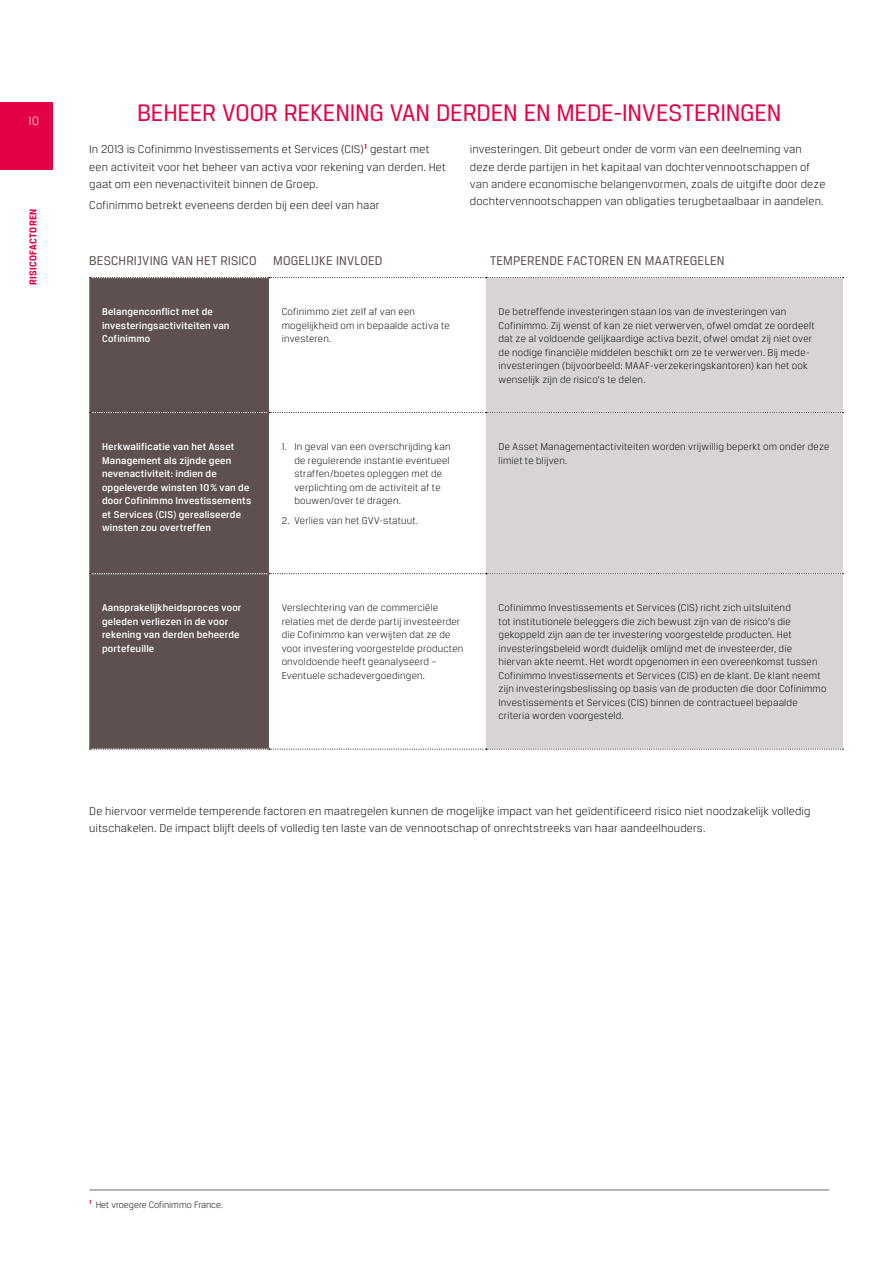
<style>
.page{position:relative;width:893px;height:1263px;background:#fff}
.page>*{position:absolute;margin:0;border:0;box-sizing:border-box;transform-origin:0 0}
.t1{font:25.5px "Breuer Text";letter-spacing:-.01em;color:#e40045}
.t2{font:13.5px "Breuer Text";letter-spacing:.01em;color:#5e504e}
.t3{font:300 12.75px "Breuer Text";color:#fff}
.t4{font:300 12px/17.2px "Breuer Text";letter-spacing:.01em;color:#000}
.t5{font:300 10.5px/13.5px "Breuer Text";letter-spacing:.02em;color:#000}
.t6{font:500 10.5px/13.5px "Breuer Text";letter-spacing:.015em;color:#fff}
.t7{font:700 10.5px "Breuer Text";color:#e40045}
.t8{font:300 9.75px "Breuer Text";color:#000}
</style>
<div class="page">
<div style="left:89px;top:278px;width:180px;height:471px;background:#5e504e"></div>
<div style="left:486px;top:278px;width:357px;height:471px;background:#d8d4d3"></div>
<svg style="left:90px;top:277px;width:754px;height:1px"></svg>
<svg style="left:90px;top:412px;width:754px;height:1px"></svg>
<svg style="left:90px;top:573px;width:754px;height:1px"></svg>
<svg style="left:90px;top:749px;width:754px;height:1px"></svg>
<hr style="left:89px;top:1189px;width:740px;height:2px;background:#9c9d9d">
<div style="left:0;top:102px;width:53px;height:68px;background:#e40045"></div>
<p class="t3" style="left:28px;top:114px;width:12px">10</p>
<p class="t7" style="left:27px;top:226px;width:12px;rotate:-90deg">REN</p>
<p class="t7" style="left:27px;top:285px;width:15px;rotate:-90deg">RISICOFACTO</p>
<h1 class="t1" style="left:137px;top:99px;width:646px">BEHEER VOOR REKENING VAN DERDEN EN MEDE-INVESTERINGEN</h1>
<p class="t4" style="left:89px;top:141px;width:358px">In 2013 is Cofinimmo Investissements et Services (CIS)<sup>1</sup> gestart met een activiteit voor het beheer van activa voor rekening van derden. Het gaat om een nevenactiviteit binnen de Groep.</p>
<p class="t4" style="left:89px;top:197px;width:292px">Cofinimmo betrekt eveneens derden bij een deel van haar</p>
<p class="t4" style="left:470px;top:141px;width:357px">investeringen. Dit gebeurt onder de vorm van een deelneming van deze derde partijen in het kapitaal van dochtervennootschappen of van andere economische belangenvormen, zoals de uitgifte door deze dochtervennootschappen van obligaties terugbetaalbaar in aandelen.</p>
<p class="t2" style="left:89px;top:253px;width:295px">BESCHRIJVING VAN HET RISICO MOGELIJKE INVLOED</p>
<p class="t2" style="left:490px;top:253px;width:236px">TEMPERENDE FACTOREN EN MAATREGELEN</p>
<p class="t6" style="left:102px;top:305px;width:129px">Belangenconflict met de investeringsactiviteiten van<br>Cofinimmo</p>
<p class="t5" style="left:282px;top:305px;width:170px">Cofinimmo ziet zelf af van een mogelijkheid om in bepaalde activa te investeren.</p>
<p class="t5" style="left:499px;top:305px;width:317px">De betreffende investeringen staan los van de investeringen van Cofinimmo. Zij wenst of kan ze niet verwerven, ofwel omdat ze oordeelt dat ze al voldoende gelijkaardige activa bezit, ofwel omdat zij niet over de nodige financiële middelen beschikt om ze te verwerven. Bij mede&shy;investeringen (bijvoorbeeld: MAAF-verzekeringskantoren) kan het ook wenselijk zijn de risico’s te delen.</p>
<p class="t6" style="left:102px;top:440px;width:151px">Herkwalificatie van het Asset<br>Management als zijnde geen nevenactiviteit: indien de opgeleverde winsten 10 % van de door Cofinimmo Investissements et Services (CIS) gerealiseerde winsten zou overtreffen</p>
<p class="t5" style="left:294px;top:440px;width:158px;text-indent:-13px">1. In geval van een overschrijding kan de regulerende instantie eventueel straffen/boetes opleggen met de verplichting om de activiteit af te bouwen/over te dragen.</p>
<p class="t5" style="left:282px;top:514px;width:138px">2. Verlies van het GVV-statuut.</p>
<p class="t5" style="left:499px;top:440px;width:332px">De Asset Managementactiviteiten worden vrijwillig beperkt om onder deze limiet te blijven.</p>
<p class="t6" style="left:102px;top:601px;width:141px">Aansprakelijkheidsproces voor geleden verliezen in de voor rekening van derden beheerde portefeuille</p>
<p class="t5" style="left:282px;top:601px;width:183px">Verslechtering van de commerciële relaties met de derde partij investeerder die Cofinimmo kan verwijten dat ze de voor investering voorgestelde producten onvoldoende heeft geanalyseerd – Eventuele schadevergoedingen.</p>
<p class="t5" style="left:499px;top:601px;width:330px">Cofinimmo Investissements et Services (CIS) richt zich uitsluitend<br>tot institutionele beleggers die zich bewust zijn van de risico’s die gekoppeld zijn aan de ter investering voorgestelde producten. Het investeringsbeleid wordt duidelijk omlijnd met de investeerder, die hiervan akte neemt. Het wordt opgenomen in een overeenkomst tussen Cofinimmo Investissements et Services (CIS) en de klant. De klant neemt zijn investeringsbeslissing op basis van de producten die door Cofinimmo Investissements et Services (CIS) binnen de contractueel bepaalde criteria worden voorgesteld.</p>
<p class="t4" style="left:89px;top:802px;width:723px">De hiervoor vermelde temperende factoren en maatregelen kunnen de mogelijke impact van het geïdentificeerd risico niet noodzakelijk volledig uitschakelen. De impact blijft deels of volledig ten laste van de vennootschap of onrechtstreeks van haar aandeelhouders.</p>
<p class="t8" style="left:89px;top:1199px;width:135px"><sup>1</sup> Het vroegere Cofinimmo France.</p>
</div>
